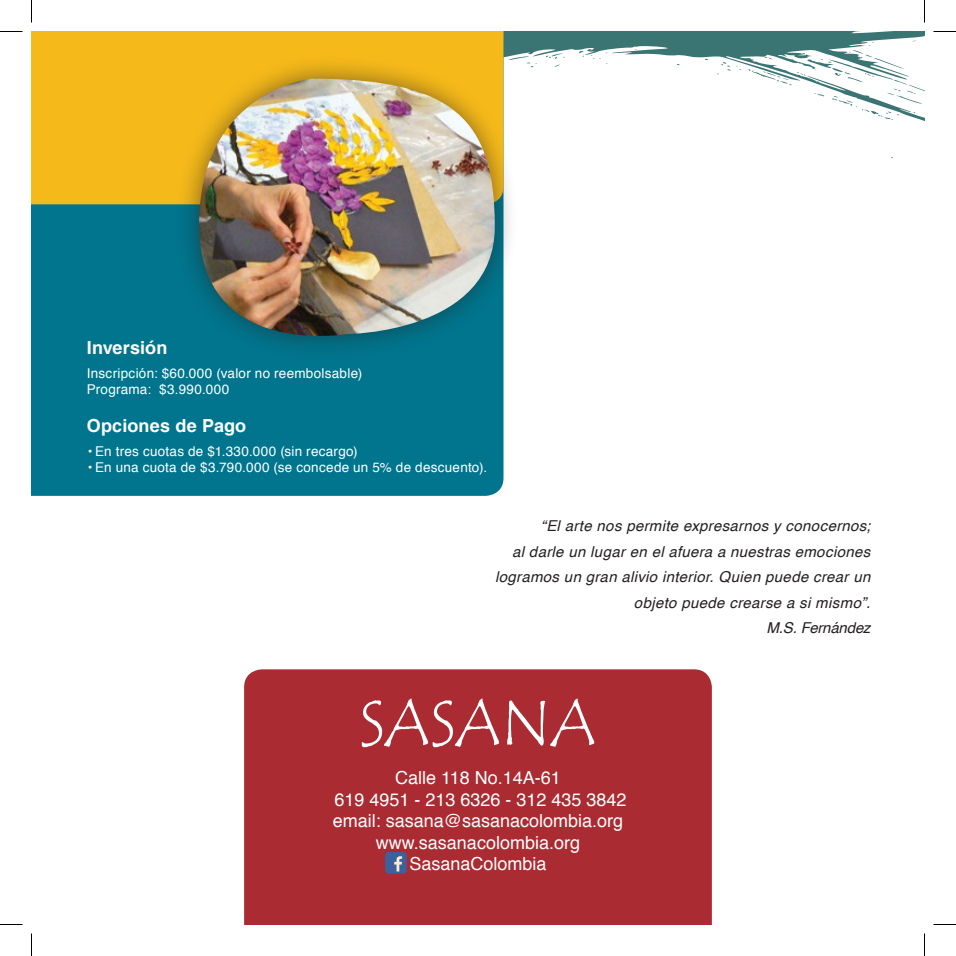
<style>
.page{position:relative;width:956px;height:956px;background:#fff}
.page>*{position:absolute;margin:0;border:0;box-sizing:border-box;transform-origin:0 0}
.t1{font:18px/21.6px "Helvetica";color:#fff;text-align:center}
.t2{font:700 18px "Helvetica";letter-spacing:.005em;color:#fff}
.t3{font:italic 15px/25.5px "Helvetica";letter-spacing:.025em;color:#231f20;text-align:right}
.t4{font:13.5px/16.2px "Helvetica";letter-spacing:.02em;color:#fff}
</style>
<div class="page">
<div style="left:244px;top:669px;width:468px;height:255px;background:#aa2b32"></div>
<div style="left:385px;top:852px;width:22px;height:22px;background:#3b629c;border-radius:3px"></div>
<svg style="left:394px;top:856px;width:8px;height:15px"></svg>
<svg style="left:361px;top:698px;width:138px;height:49px;background:#b95056"></svg>
<svg style="left:507px;top:698px;width:87px;height:49px;background:#ba5358"></svg>
<svg style="left:503px;top:32px;width:421px;height:89px"></svg>
<svg style="left:676px;top:34px;width:14px;height:3px"></svg>
<svg style="left:697px;top:42px;width:16px;height:2px"></svg>
<svg style="left:713px;top:32px;width:26px;height:2px"></svg>
<svg style="left:519px;top:56px;width:18px;height:11px"></svg>
<svg style="left:546px;top:53px;width:19px;height:14px"></svg>
<svg style="left:579px;top:51px;width:5px;height:6px"></svg>
<svg style="left:591px;top:53px;width:17px;height:11px"></svg>
<svg style="left:705px;top:53px;width:36px;height:22px"></svg>
<svg style="left:748px;top:36px;width:176px;height:84px"></svg>
<div style="left:32px;top:204px;width:471px;height:292px;background:#00758d"></div>
<div style="left:32px;top:32px;width:471px;height:172px;background:#f5b919"></div>
<div style="left:176px;top:55px;width:343px;height:305px;background:#231f20;opacity:.55"></div>
<img style="left:199px;top:79px;width:296px;height:258px">
<svg style="left:0;top:31px;width:22px;height:1px"></svg>
<svg style="left:933px;top:31px;width:23px;height:1px"></svg>
<svg style="left:0;top:924px;width:22px;height:1px"></svg>
<svg style="left:933px;top:924px;width:23px;height:1px"></svg>
<svg style="left:31px;top:0;width:1px;height:23px"></svg>
<svg style="left:31px;top:933px;width:1px;height:23px"></svg>
<svg style="left:924px;top:0;width:1px;height:23px"></svg>
<svg style="left:924px;top:933px;width:1px;height:23px"></svg>
<p class="t2" style="left:87px;top:337px;width:82px">Inversión</p>
<p class="t4" style="left:87px;top:365px;width:277px">Inscripción: $60.000 (valor no reembolsable)<br>Programa: $3.990.000</p>
<p class="t2" style="left:87px;top:415px;width:161px">Opciones de Pago</p>
<p class="t4" style="left:88px;top:443px;width:272px">• En tres cuotas de $1.330.000 (sin recargo)</p>
<p class="t4" style="left:88px;top:459px;width:401px">• En una cuota de $3.790.000 (se concede un 5% de descuento).</p>
<p class="t3" style="left:495px;top:513px;width:377px">“El arte nos permite expresarnos y conocernos;<br>al darle un lugar en el afuera a nuestras emociones logramos un gran alivio interior. Quien puede crear un objeto puede crearse a si mismo”.<br>M.S. Fernández</p>
<p class="t1" style="left:333px;top:767px;width:295px">Calle 118 No.14A-61<br>619 4951 - 213 6326 - 312 435 3842 email: sasana@sasanacolombia.org www.sasanacolombia.org<br>SasanaColombia</p>
</div>
